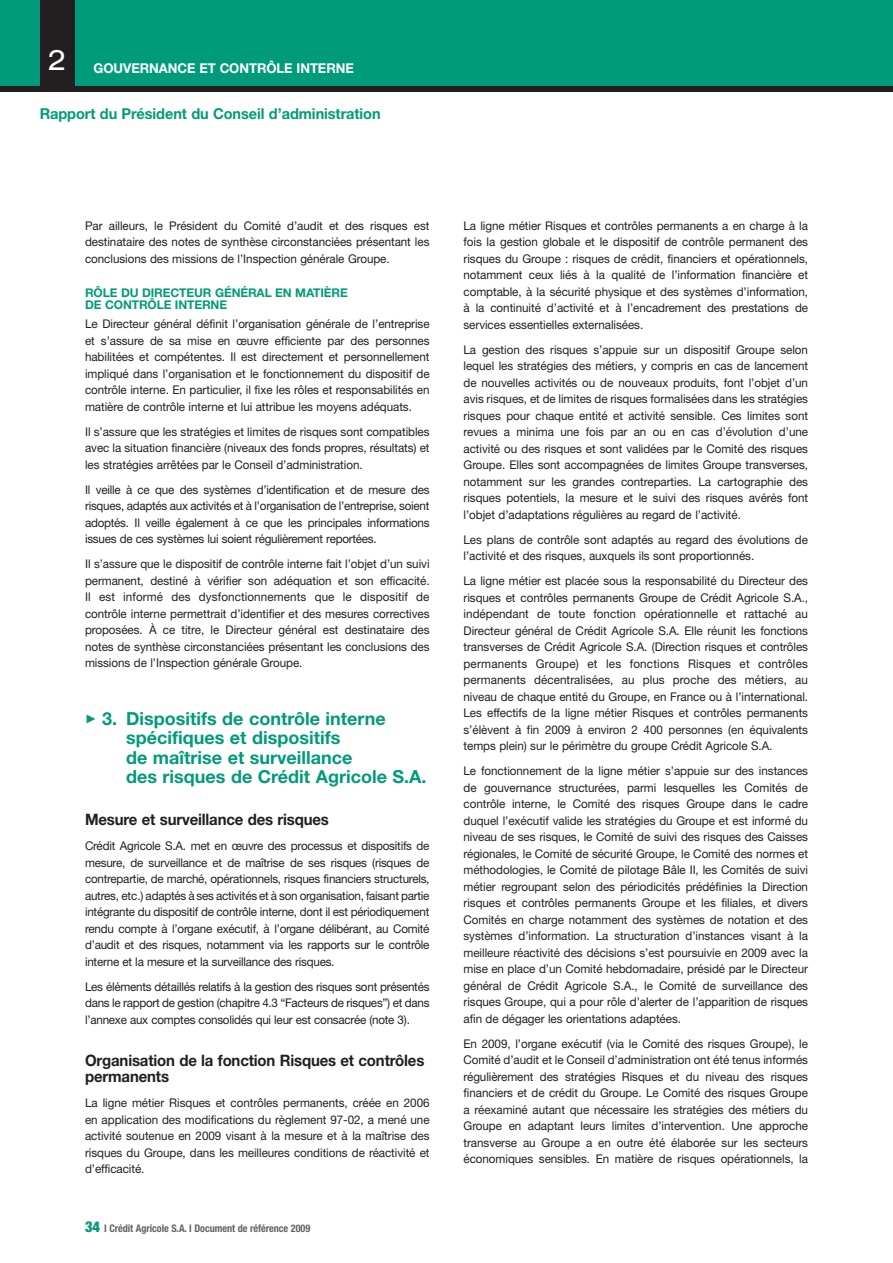
<style>
.page{position:relative;width:893px;height:1263px;background:#fff}
.page>*{position:absolute;margin:0;border:0;box-sizing:border-box;transform-origin:0 0}
.t1{font:700 18px/19.5px "Helvetica Neue LT Std";color:#009b7a}
.t2{font:700 15.75px/16.5px "Helvetica Neue LT Std";letter-spacing:-.01em;color:#231f20;scale:.95 1}
.t3{font:700 15px "Helvetica Neue LT Std";letter-spacing:-.005em;color:#009b7a}
.t4{font:700 13.5px "Helvetica Neue LT Std";letter-spacing:-.005em;color:#fff}
.t5{font:12px/16.5px "Helvetica Neue LT Std";letter-spacing:-.005em;color:#231f20;text-align:justify}
.t6{font:700 12px/12.8px "Helvetica Neue LT Std";letter-spacing:-.01em;color:#009b7a}
.t7{font:700 condensed 10.5px "Helvetica Neue LT Std";letter-spacing:-.005em;color:#636366}
.s1{font-weight:900;font-size:15px;color:#009b7a}
</style>
<div class="page">
<div style="left:0;top:0;width:40px;height:86px;background:#009b7a"></div>
<div style="left:74px;top:0;width:819px;height:86px;background:#009b7a"></div>
<div style="left:40px;top:0;width:34px;height:89px;background:#231f20"></div>
<div style="left:0;top:86px;width:893px;height:5px;background:#231f20"></div>
<p class="t4" style="left:48px;top:63px;width:307px"><sup>2</sup> GOUVERNANCE ET CONTRÔLE INTERNE</p>
<p class="t3" style="left:40px;top:108px;width:342px">Rapport du Président du Conseil d’administration</p>
<p class="t5" style="left:85px;top:218px;width:346px">Par ailleurs, le Président du Comité d’audit et des risques est destinataire des notes de synthèse circonstanciées présentant les conclusions des missions de l’Inspection générale Groupe.</p>
<p class="t6" style="left:85px;top:287px;width:264px">RÔLE DU DIRECTEUR GÉNÉRAL EN MATIÈRE<br>DE CONTRÔLE INTERNE</p>
<p class="t5" style="left:85px;top:317px;width:346px">Le Directeur général définit l’organisation générale de l’entreprise et s’assure de sa mise en œuvre efficiente par des personnes habilitées et compétentes. Il est directement et personnellement impliqué dans l’organisation et le fonctionnement du dispositif de contrôle interne. En particulier, il fixe les rôles et responsabilités en matière de contrôle interne et lui attribue les moyens adéquats.</p>
<p class="t5" style="left:85px;top:424px;width:346px">Il s’assure que les stratégies et limites de risques sont compatibles avec la situation financière (niveaux des fonds propres, résultats) et les stratégies arrêtées par le Conseil d’administration.</p>
<p class="t5" style="left:85px;top:482px;width:346px">Il veille à ce que des systèmes d’identification et de mesure des risques, adaptés aux activités et à l’organisation de l’entreprise, soient adoptés. Il veille également à ce que les principales informations issues de ces systèmes lui soient régulièrement reportées.</p>
<p class="t5" style="left:85px;top:557px;width:346px">Il s’assure que le dispositif de contrôle interne fait l’objet d’un suivi permanent, destiné à vérifier son adéquation et son efficacité.<br>Il est informé des dysfonctionnements que le dispositif de contrôle interne permettrait d’identifier et des mesures correctives proposées. À ce titre, le Directeur général est destinataire des notes de synthèse circonstanciées présentant les conclusions des missions de l’Inspection générale Groupe.</p>
<h1 class="t1" style="left:126px;top:710px;width:302px;text-indent:-41px">✓ 3. Dispositifs de contrôle interne spécifiques et dispositifs<br>de maîtrise et surveillance<br>des risques de Crédit Agricole S.A.</h1>
<h2 class="t2" style="left:85px;top:813px;width:258px">Mesure et surveillance des risques</h2>
<p class="t5" style="left:85px;top:839px;width:346px">Crédit Agricole S.A. met en œuvre des processus et dispositifs de mesure, de surveillance et de maîtrise de ses risques (risques de contrepartie, de marché, opérationnels, risques financiers structurels, autres, etc. ) adaptés à ses activités et à son organisation, faisant partie intégrante du dispositif de contrôle interne, dont il est périodiquement rendu compte à l’organe exécutif, à l’organe délibérant, au Comité d’audit et des risques, notamment via les rapports sur le contrôle interne et la mesure et la surveillance des risques.</p>
<p class="t5" style="left:85px;top:980px;width:346px">Les éléments détaillés relatifs à la gestion des risques sont présentés dans le rapport de gestion (chapitre 4.3 “Facteurs de risques”) et dans l’annexe aux comptes consolidés qui leur est consacrée (note 3).</p>
<h2 class="t2" style="left:85px;top:1054px;width:359px">Organisation de la fonction Risques et contrôles permanents</h2>
<p class="t5" style="left:85px;top:1096px;width:346px">La ligne métier Risques et contrôles permanents, créée en 2006 en application des modifications du règlement 97-02, a mené une activité soutenue en 2009 visant à la mesure et à la maîtrise des risques du Groupe, dans les meilleures conditions de réactivité et d’efficacité.</p>
<p class="t7" style="left:85px;top:1225px;width:227px"><span class="s1">34</span> I Crédit Agricole S.A. I Document de référence 2009</p>
<p class="t5" style="left:463px;top:218px;width:346px">La ligne métier Risques et contrôles permanents a en charge à la fois la gestion globale et le dispositif de contrôle permanent des risques du Groupe : risques de crédit, financiers et opérationnels, notamment ceux liés à la qualité de l’information financière et comptable, à la sécurité physique et des systèmes d’information, à la continuité d’activité et à l’encadrement des prestations de services essentielles externalisées.</p>
<p class="t5" style="left:463px;top:342px;width:346px">La gestion des risques s’appuie sur un dispositif Groupe selon lequel les stratégies des métiers, y compris en cas de lancement de nouvelles activités ou de nouveaux produits, font l’objet d’un avis risques, et de limites de risques formalisées dans les stratégies risques pour chaque entité et activité sensible. Ces limites sont revues a minima une fois par an ou en cas d’évolution d’une activité ou des risques et sont validées par le Comité des risques Groupe. Elles sont accompagnées de limites Groupe transverses, notamment sur les grandes contreparties. La cartographie des risques potentiels, la mesure et le suivi des risques avérés font l’objet d’adaptations régulières au regard de l’activité.</p>
<p class="t5" style="left:463px;top:532px;width:346px">Les plans de contrôle sont adaptés au regard des évolutions de l’activité et des risques, auxquels ils sont proportionnés.</p>
<p class="t5" style="left:463px;top:574px;width:346px">La ligne métier est placée sous la responsabilité du Directeur des risques et contrôles permanents Groupe de Crédit Agricole S.A., indépendant de toute fonction opérationnelle et rattaché au Directeur général de Crédit Agricole S.A. Elle réunit les fonctions transverses de Crédit Agricole S.A. (Direction risques et contrôles permanents Groupe) et les fonctions Risques et contrôles permanents décentralisées, au plus proche des métiers, au niveau de chaque entité du Groupe, en France ou à l’international.<br>Les effectifs de la ligne métier Risques et contrôles permanents s’élèvent à fin 2009 à environ 2 400 personnes (en équivalents temps plein) sur le périmètre du groupe Crédit Agricole S.A.</p>
<p class="t5" style="left:463px;top:764px;width:346px">Le fonctionnement de la ligne métier s’appuie sur des instances de gouvernance structurées, parmi lesquelles les Comités de contrôle interne, le Comité des risques Groupe dans le cadre duquel l’exécutif valide les stratégies du Groupe et est informé du niveau de ses risques, le Comité de suivi des risques des Caisses régionales, le Comité de sécurité Groupe, le Comité des normes et méthodologies, le Comité de pilotage Bâle II, les Comités de suivi métier regroupant selon des périodicités prédéfinies la Direction risques et contrôles permanents Groupe et les filiales, et divers Comités en charge notamment des systèmes de notation et des systèmes d’information. La structuration d’instances visant à la meilleure réactivité des décisions s’est poursuivie en 2009 avec la mise en place d’un Comité hebdomadaire, présidé par le Directeur général de Crédit Agricole S.A., le Comité de surveillance des risques Groupe, qui a pour rôle d’alerter de l’apparition de risques afin de dégager les orientations adaptées.</p>
<p class="t5" style="left:463px;top:1036px;width:346px">En 2009, l’organe exécutif (via le Comité des risques Groupe), le Comité d’audit et le Conseil d’administration ont été tenus informés régulièrement des stratégies Risques et du niveau des risques financiers et de crédit du Groupe. Le Comité des risques Groupe a réexaminé autant que nécessaire les stratégies des métiers du Groupe en adaptant leurs limites d’intervention. Une approche transverse au Groupe a en outre été élaborée sur les secteurs économiques sensibles. En matière de risques opérationnels, la</p>
</div>
